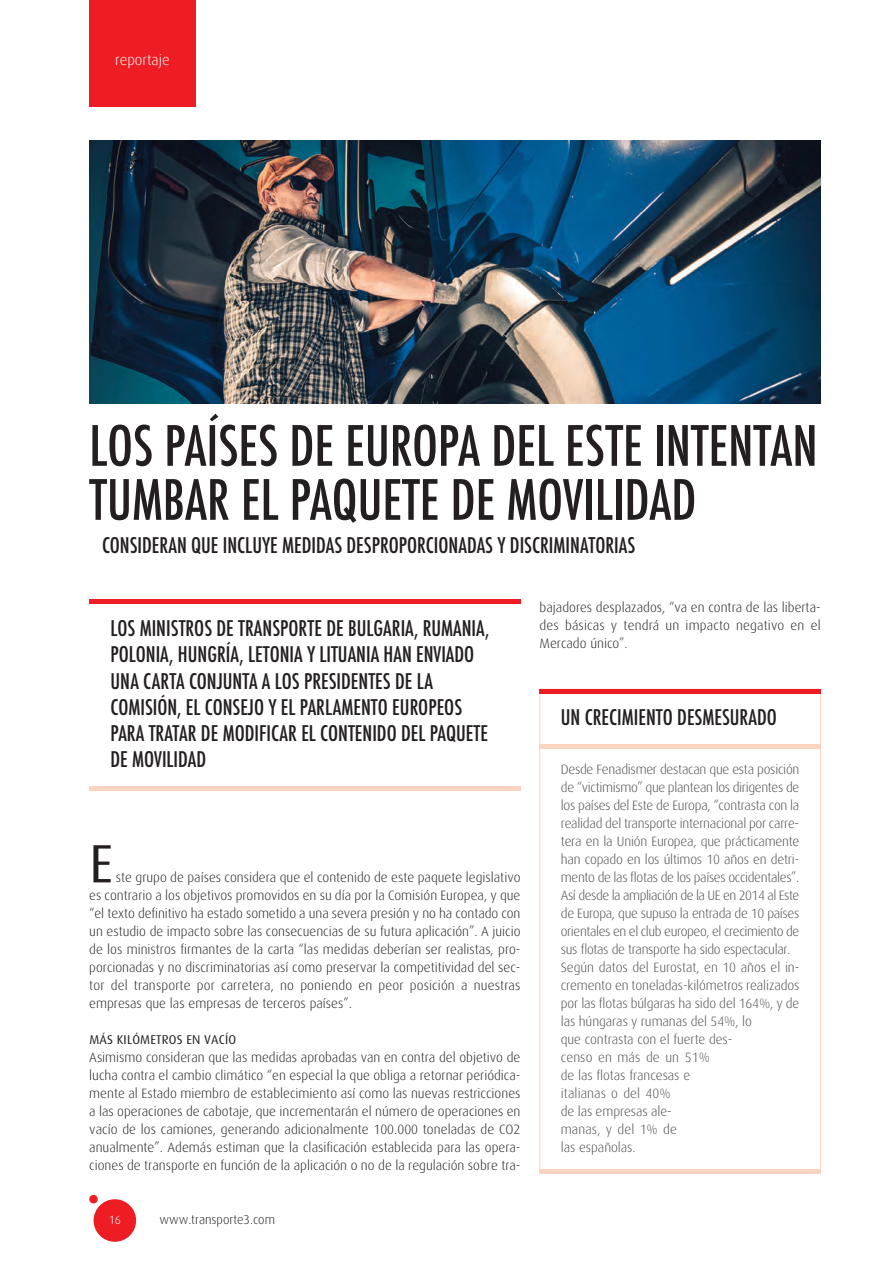
<style>
.page{position:relative;width:893px;height:1263px;background:#fff}
.page>*{position:absolute;margin:0;border:0;box-sizing:border-box;transform-origin:0 0}
.t1{font:500 condensed 54px/54px "Futura";color:#231f20}
.t2{font:54px "Dax";color:#231f20}
.t3{font:500 condensed 21px/26.2px "Futura";color:#231f20}
.t4{font:300 15px "Dax";color:#fff}
.t5{font:300 13.5px/18px "Dax";color:#231f20;text-align:justify}
.t6{font:300 13.5px/18px "Dax";letter-spacing:-.02em;color:#4b4c4d}
.t7{font:12.75px "Dax";letter-spacing:.015em;color:#231f20}
.t8{font:300 12.75px "Dax";color:#231f20}
.t9{font:300 12px "Dax";color:#fff}
</style>
<div class="page">
<img style="left:89px;top:140px;width:732px;height:264px">
<div style="left:89px;top:0;width:107px;height:106px;background:#ee1d23"></div>
<div style="left:94px;top:1199px;width:42px;height:43px;background:#ee1d23;border-radius:50%"></div>
<div style="left:89px;top:1195px;width:9px;height:8px;background:#ee1d23;border-radius:50%"></div>
<hr style="left:89px;top:600px;width:431px;height:4px;background:#ee1d23">
<hr style="left:89px;top:787px;width:431px;height:4px;background:#fcd2c0">
<hr style="left:540px;top:689px;width:281px;height:4px;background:#ee1d23">
<hr style="left:540px;top:744px;width:281px;height:4px;background:#fcd2c0">
<div style="left:540px;top:1169px;width:281px;height:5px;background:#fcd2c0"></div>
<p class="t4" style="left:115px;top:53px;width:56px">reportaje</p>
<h1 class="t1" style="left:89px;top:420px;width:730px">LOS PAÍSES DE EUROPA DEL ESTE INTENTAN<br>TUMBAR EL PAQUETE DE MOVILIDAD</h1>
<h2 class="t3" style="left:102px;top:532px;width:535px">CONSIDERAN QUE INCLUYE MEDIDAS DESPROPORCIONADAS Y DISCRIMINATORIAS</h2>
<p class="t3" style="left:111px;top:616px;width:380px">LOS MINISTROS DE TRANSPORTE DE BULGARIA, RUMANIA, POLONIA, HUNGRÍA, LETONIA Y LITUANIA HAN ENVIADO UNA CARTA CONJUNTA A LOS PRESIDENTES DE LA COMISIÓN, EL CONSEJO Y EL PARLAMENTO EUROPEOS PARA TRATAR DE MODIFICAR EL CONTENIDO DEL PAQUETE DE MOVILIDAD</p>
<h1 class="t2" style="left:89px;top:845px;width:25px">E</h1>
<p class="t5" style="left:89px;top:870px;width:433px;text-indent:27px">ste grupo de países considera que el contenido de este paquete legislativo es contrario a los objetivos promovidos en su día por la Comisión Europea, y que “el texto definitivo ha estado sometido a una severa presión y no ha contado con un estudio de impacto sobre las consecuencias de su futura aplicación”. A juicio de los ministros firmantes de la carta “las medidas deberían ser realistas, pro&shy;porcionadas y no discriminatorias así como preservar la competitividad del sec&shy;tor del transporte por carretera, no poniendo en peor posición a nuestras empresas que las empresas de terceros países”.</p>
<p class="t7" style="left:89px;top:1036px;width:148px">MÁS KILÓMETROS EN VACÍO</p>
<p class="t5" style="left:89px;top:1050px;width:433px">Asimismo consideran que las medidas aprobadas van en contra del objetivo de lucha contra el cambio climático “en especial la que obliga a retornar periódica&shy;mente al Estado miembro de establecimiento así como las nuevas restricciones a las operaciones de cabotaje, que incrementarán el número de operaciones en vacío de los camiones, generando adicionalmente 100.000 toneladas de CO2 anualmente”. Además estiman que la clasificación establecida para las opera&shy;ciones de transporte en función de la aplicación o no de la regulación sobre tra-</p>
<p class="t9" style="left:109px;top:1215px;width:14px">16</p>
<p class="t8" style="left:159px;top:1214px;width:117px">www.transporte3.com</p>
<p class="t5" style="left:540px;top:600px;width:283px">bajadores desplazados, “va en contra de las liberta&shy;des básicas y tendrá un impacto negativo en el Mercado único”.</p>
<h2 class="t3" style="left:561px;top:705px;width:217px">UN CRECIMIENTO DESMESURADO</h2>
<p class="t6" style="left:561px;top:762px;width:240px">Desde Fenadismer destacan que esta posición de “victimismo” que plantean los dirigentes de los países del Este de Europa, “contrasta con la realidad del transporte internacional por carre&shy;tera en la Unión Europea, que prácticamente han copado en los últimos 10 años en detri&shy;mento de las flotas de los países occidentales”.<br>Así desde la ampliación de la UE en 2014 al Este de Europa, que supuso la entrada de 10 países orientales en el club europeo, el crecimiento de sus flotas de transporte ha sido espectacular.<br>Según datos del Eurostat, en 10 años el in&shy;cremento en toneladas-kilómetros realizados por las flotas búlgaras ha sido del 164%, y de las húngaras y rumanas del 54%, lo<br>que contrasta con el fuerte des-<br>censo en más de un 51%<br>de las flotas francesas e<br>italianas o del 40%<br>de las empresas ale-<br>manas, y del 1% de<br>las españolas.</p>
</div>
